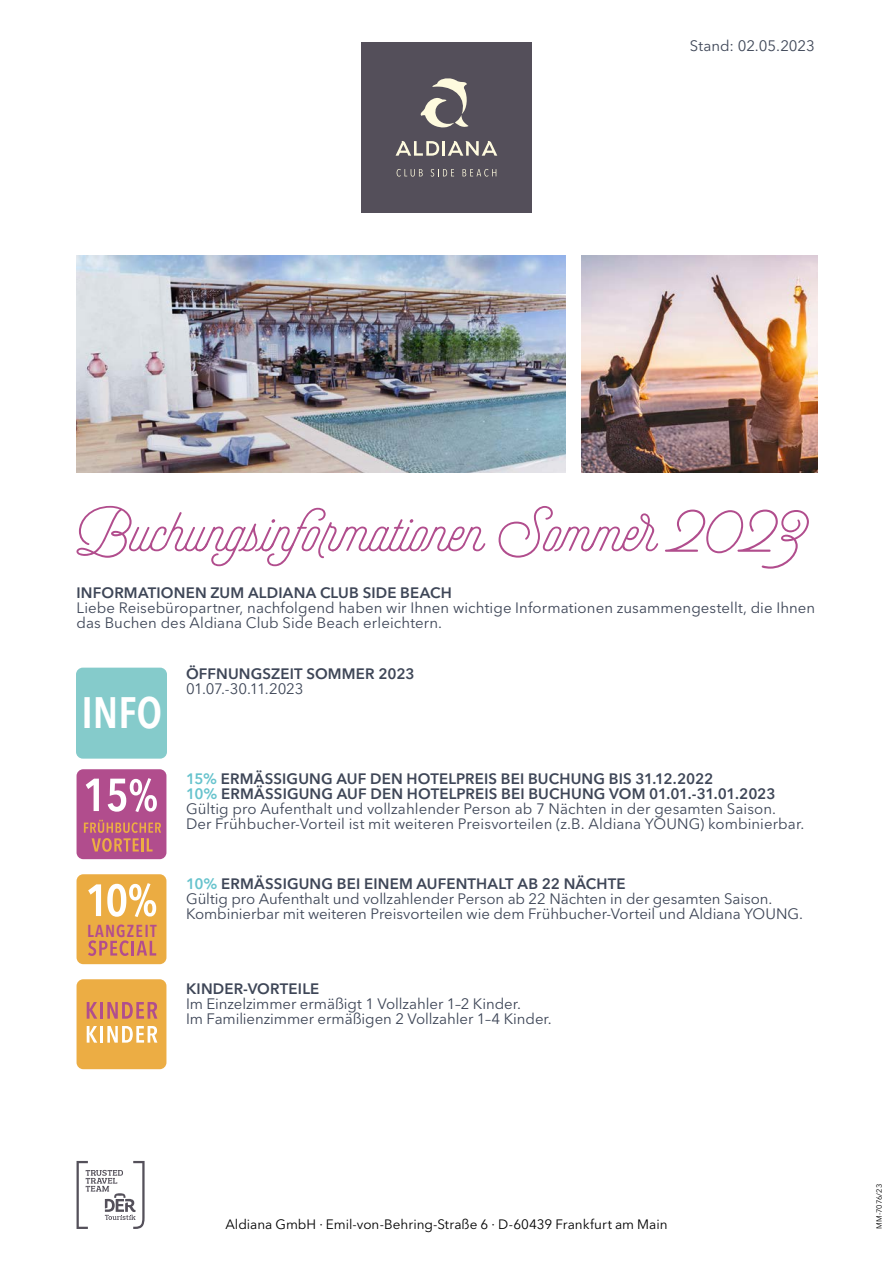
<style>
.page{position:relative;width:893px;height:1263px;background:#fff}
.page>*{position:absolute;margin:0;border:0;box-sizing:border-box;transform-origin:0 0}
.t1{font:66px "Selfie";color:#b14d8d}
.t2{font:600 43.65px "Avenir Next Condensed";color:#fff}
.t3{font:600 17.25px "Avenir Next Condensed";letter-spacing:.07em;color:#b34d8d}
.t4{font:15px/15px "Avenir Next LT Pro";color:#3e4657}
.t5{font:600 15px "Avenir Next LT Pro";letter-spacing:.01em;color:#3e4657}
.t6{font:13.5px "Avenir Next LT Pro";color:#000}
.t7{font:7.5px "Avenir Next LT Pro";letter-spacing:-.01em;color:#000}
.s1{font-weight:600;color:#67c3cd}
.s2{font-weight:600}
</style>
<div class="page">
<div style="left:361px;top:43px;width:170px;height:170px;background:#544f5a"></div>
<svg style="left:420px;top:78px;width:49px;height:50px"></svg>
<svg style="left:396px;top:141px;width:43px;height:15px"></svg>
<hr style="left:442px;top:141px;width:3px;height:15px;background:#fefade">
<svg style="left:448px;top:141px;width:49px;height:15px"></svg>
<svg style="left:397px;top:169px;width:26px;height:8px"></svg>
<svg style="left:431px;top:169px;width:23px;height:8px"></svg>
<svg style="left:462px;top:169px;width:34px;height:8px"></svg>
<svg style="left:77px;top:1161px;width:68px;height:68px"></svg>
<div style="left:77px;top:668px;width:89px;height:91px;background:#85cbcb;border-radius:7px"></div>
<div style="left:77px;top:769px;width:89px;height:90px;background:#b14d8d;border-radius:7px"></div>
<svg style="left:84px;top:819px;width:77px;height:33px"></svg>
<svg style="left:86px;top:779px;width:13px;height:32px"></svg>
<svg style="left:108px;top:778px;width:49px;height:34px"></svg>
<div style="left:77px;top:874px;width:89px;height:90px;background:#ebac42;border-radius:7px"></div>
<svg style="left:88px;top:940px;width:41px;height:16px"></svg>
<hr style="left:131px;top:941px;width:3px;height:14px;background:#b34d8d">
<svg style="left:137px;top:941px;width:19px;height:14px"></svg>
<svg style="left:88px;top:884px;width:13px;height:32px"></svg>
<svg style="left:107px;top:883px;width:49px;height:34px"></svg>
<div style="left:77px;top:979px;width:89px;height:90px;background:#ecad44;border-radius:7px"></div>
<svg style="left:87px;top:1026px;width:10px;height:17px"></svg>
<hr style="left:100px;top:1026px;width:3px;height:17px;background:#fff">
<svg style="left:107px;top:1026px;width:50px;height:17px"></svg>
<svg style="left:87px;top:1002px;width:10px;height:17px"></svg>
<hr style="left:100px;top:1002px;width:3px;height:17px;background:#b14e8d">
<svg style="left:107px;top:1002px;width:50px;height:17px"></svg>
<img style="left:582px;top:255px;width:235px;height:217px">
<img style="left:77px;top:255px;width:489px;height:217px">
<p class="t4" style="left:690px;top:38px;width:126px">Stand: 02.05.2023</p>
<h1 class="t1" style="left:77px;top:492px;width:731px">Buchungsinformationen Sommer 2023</h1>
<p class="t5" style="left:77px;top:584px;width:377px">INFORMATIONEN ZUM ALDIANA CLUB SIDE BEACH</p>
<p class="t4" style="left:77px;top:600px;width:740px">Liebe Reisebüropartner, nachfolgend haben wir Ihnen wichtige Informationen zusammengestellt, die Ihnen das Buchen des Aldiana Club Side Beach erleichtern.</p>
<h2 class="t2" style="left:81px;top:675px;width:82px">INFO</h2>
<p class="t3" style="left:87px;top:916px;width:71px">LANGZEIT</p>
<p class="t5" style="left:186px;top:665px;width:230px">ÖFFNUNGSZEIT SOMMER 2023</p>
<p class="t4" style="left:186px;top:681px;width:119px">01.07.-30.11.2023</p>
<p class="t4" style="left:186px;top:771px;width:620px"><span class="s1">15%</span> <span class="s2">ERMÄSSIGUNG AUF DEN HOTELPREIS BEI BUCHUNG BIS 31.12.2022<br></span><span class="s1">10%</span> <span class="s2">ERMÄSSIGUNG AUF DEN HOTELPREIS BEI BUCHUNG VOM 01.01.-31.01.2023<br></span>Gültig pro Aufenthalt und vollzahlender Person ab 7 Nächten in der gesamten Saison.<br>Der Frühbucher-Vorteil ist mit weiteren Preisvorteilen (z.B. Aldiana YOUNG) kombinierbar.</p>
<p class="t4" style="left:186px;top:876px;width:618px"><span class="s1">10%</span> <span class="s2">ERMÄSSIGUNG BEI EINEM AUFENTHALT AB 22 NÄCHTE<br></span>Gültig pro Aufenthalt und vollzahlender Person ab 22 Nächten in der gesamten Saison.<br>Kombinierbar mit weiteren Preisvorteilen wie dem Frühbucher-Vorteil und Aldiana YOUNG.</p>
<p class="t5" style="left:186px;top:980px;width:135px">KINDER-VORTEILE</p>
<p class="t4" style="left:186px;top:996px;width:367px">Im Einzelzimmer ermäßigt 1 Vollzahler 1–2 Kinder.<br>Im Familienzimmer ermäßigen 2 Vollzahler 1–4 Kinder.</p>
<p class="t6" style="left:225px;top:1216px;width:444px">Aldiana GmbH · Emil-von-Behring-Straße 6 · D-60439 Frankfurt am Main</p>
<p class="t7" style="left:875px;top:1229px;width:46px;rotate:-90deg">MM-7076/23</p>
</div>
